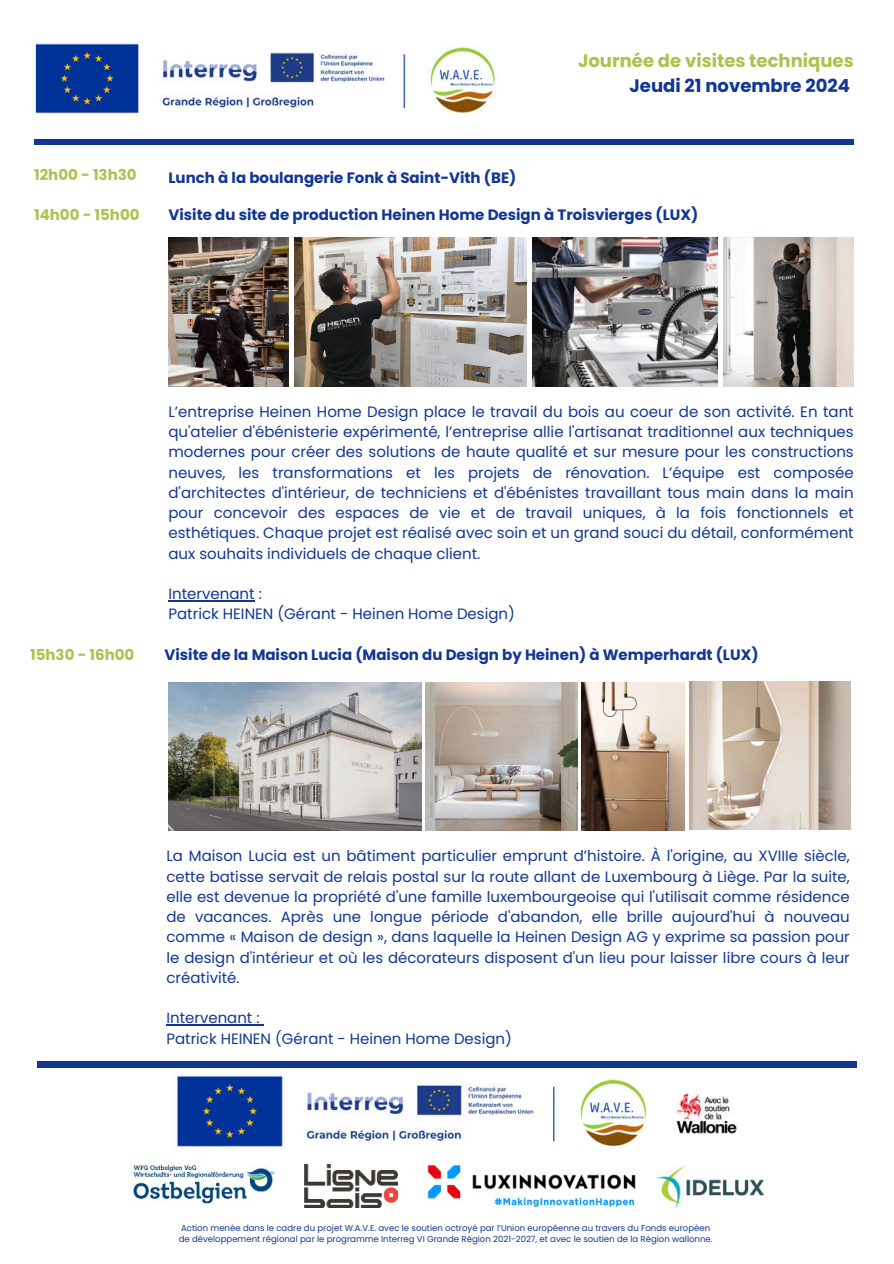
<style>
.page{position:relative;width:894px;height:1264px;background:#fff}
.page>*{position:absolute;margin:0;border:0;box-sizing:border-box;transform-origin:0 0}
.t1{font:700 18px "Poppins";color:#acc24e}
.t2{font:700 18px "Poppins";color:#123693}
.t3{font:15px/20.2px "Poppins";color:#123693;text-align:justify}
.t4{font:700 15px "Poppins";color:#123693}
.t5{font:700 15px "Poppins";color:#acc24e}
.t6{font:8.55px/11.4px "Poppins";color:#123693}
</style>
<div class="page">
<div style="left:34px;top:139px;width:819px;height:5px;background:#123693"></div>
<img style="left:723px;top:238px;width:130px;height:148px">
<img style="left:532px;top:238px;width:185px;height:148px">
<img style="left:295px;top:238px;width:231px;height:148px">
<img style="left:168px;top:238px;width:121px;height:148px">
<img style="left:304px;top:1164px;width:93px;height:42px">
<img style="left:427px;top:1164px;width:208px;height:42px">
<img style="left:131px;top:1164px;width:144px;height:39px">
<img style="left:656px;top:1165px;width:107px;height:42px">
<img style="left:168px;top:682px;width:253px;height:149px">
<img style="left:425px;top:682px;width:152px;height:149px">
<img style="left:689px;top:681px;width:161px;height:148px">
<img style="left:581px;top:682px;width:103px;height:149px">
<hr style="left:166px;top:1024px;width:93px;height:1px;background:#123693">
<div style="left:37px;top:1061px;width:819px;height:6px;background:#123693"></div>
<img style="left:176px;top:1072px;width:562px;height:77px">
<hr style="left:168px;top:600px;width:86px;height:1px;background:#123693">
<img style="left:35px;top:42px;width:461px;height:73px">
<p class="t5" style="left:34px;top:166px;width:104px">12h00 - 13h30</p>
<p class="t4" style="left:168px;top:169px;width:349px">Lunch à la boulangerie Fonk à Saint-Vith (BE)</p>
<p class="t1" style="left:578px;top:50px;width:277px">Journée de visites techniques</p>
<p class="t2" style="left:629px;top:75px;width:222px">Jeudi 21 novembre 2024</p>
<p class="t5" style="left:34px;top:206px;width:107px">14h00 - 15h00</p>
<p class="t4" style="left:168px;top:206px;width:531px">Visite du site de production Heinen Home Design à Troisvierges (LUX)</p>
<p class="t3" style="left:168px;top:401px;width:686px">L’entreprise Heinen Home Design place le travail du bois au coeur de son activité. En tant qu'atelier d'ébénisterie expérimenté, l’entreprise allie l'artisanat traditionnel aux techniques modernes pour créer des solutions de haute qualité et sur mesure pour les constructions neuves, les transformations et les projets de rénovation. L’équipe est composée d'architectes d'intérieur, de techniciens et d'ébénistes travaillant tous main dans la main pour concevoir des espaces de vie et de travail uniques, à la fois fonctionnels et esthétiques. Chaque projet est réalisé avec soin et un grand souci du détail, conformément aux souhaits individuels de chaque client.</p>
<p class="t3" style="left:168px;top:584px;width:348px">Intervenant :<br>Patrick HEINEN (Gérant - Heinen Home Design)</p>
<p class="t5" style="left:30px;top:646px;width:106px">15h30 - 16h00</p>
<p class="t4" style="left:164px;top:646px;width:595px">Visite de la Maison Lucia (Maison du Design by Heinen) à Wemperhardt (LUX)</p>
<p class="t3" style="left:166px;top:846px;width:684px">La Maison Lucia est un bâtiment particulier emprunt d’histoire. À l'origine, au XVIIIe siècle, cette batisse servait de relais postal sur la route allant de Luxembourg à Liège. Par la suite, elle est devenue la propriété d'une famille luxembourgeoise qui l'utilisait comme résidence de vacances. Après une longue période d'abandon, elle brille aujourd'hui à nouveau comme « Maison de design », dans laquelle la Heinen Design AG y exprime sa passion pour le design d'intérieur et où les décorateurs disposent d'un lieu pour laisser libre cours à leur créativité.</p>
<p class="t3" style="left:166px;top:1008px;width:347px">Intervenant :<br>Patrick HEINEN (Gérant - Heinen Home Design)</p>
<p class="t6" style="left:179px;top:1221px;width:535px">Action menée dans le cadre du projet W.A.V.E. avec le soutien octroyé par l’Union européenne au travers du Fonds européen de développement régional par le programme Interreg VI Grande Région 2021-2027, et avec le soutien de la Région wallonne.</p>
</div>
